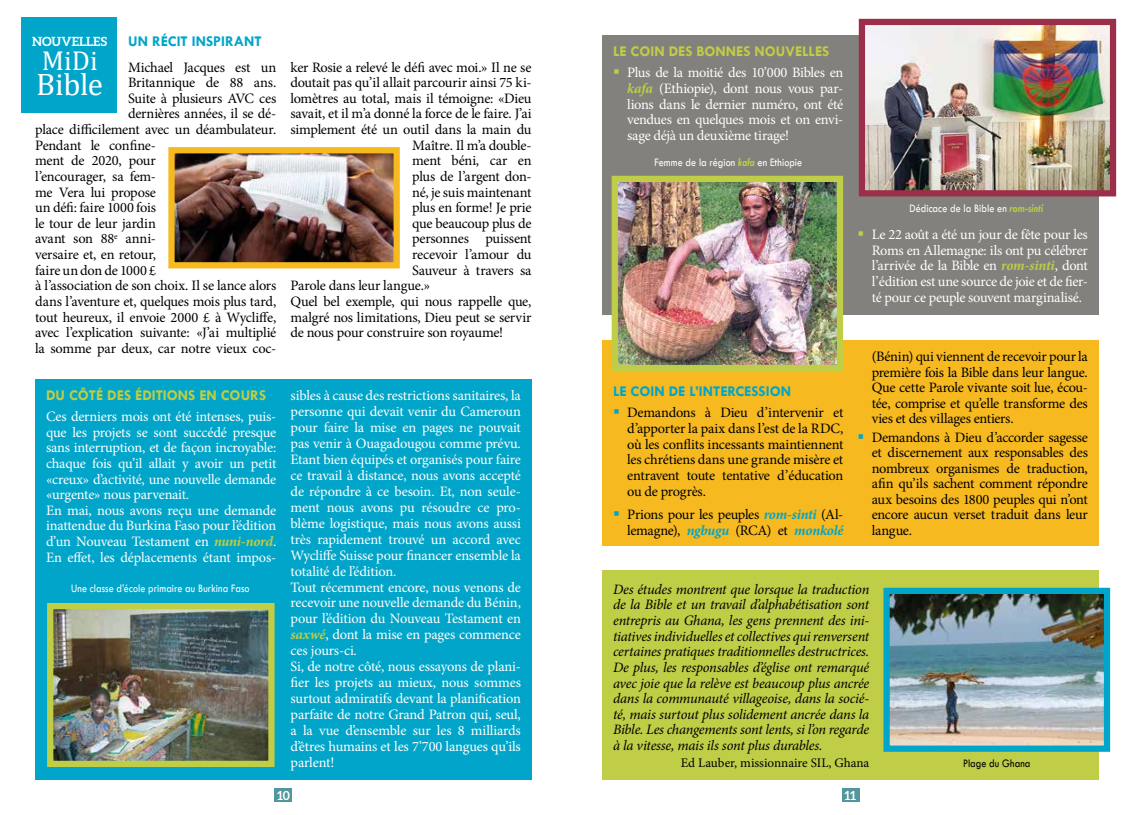
<style>
.page{position:relative;width:1134px;height:815px;background:#fff}
.page>*{position:absolute;margin:0;border:0;box-sizing:border-box;transform-origin:0 0}
.t1{font:31.25px "Cambria";letter-spacing:-.015em;color:#fff}
.t2{font:27.5px "Cambria";color:#fff}
.t3{font:700 15px "Tw Cen";color:#c0cd46}
.t4{font:700 15px "Tw Cen";color:#00a5c9}
.t5{font:14.38px/15.5px "Minion Pro";letter-spacing:-.02em;color:#000;text-align:justify}
.t6{font:14.38px/16px "Minion Pro";letter-spacing:-.015em;color:#fff}
.t7{font:italic 14.38px/15.6px "Minion Pro";letter-spacing:-.02em;color:#000;text-align:justify}
.t8{font:13.12px "Minion Pro";letter-spacing:-.005em;color:#000}
.t9{font:700 12.62px "Aleo";color:#fff}
.t10{font:700 12.5px "Aleo";color:#fff}
.t11{font:11.88px "Tw Cen";letter-spacing:.01em;color:#fff;scale:.85 1}
.t12{font:11.88px "Tw Cen";letter-spacing:.01em;color:#000;scale:.85 1}
.s1{font-weight:700;font-style:italic;color:#c0cd46}
.s2{font-weight:700;font-style:italic;color:#00a5c9}
</style>
<div class="page">
<div style="left:275px;top:788px;width:17px;height:14px;background:#52979d"></div>
<div style="left:842px;top:788px;width:17px;height:14px;background:#52979d"></div>
<div style="left:35px;top:379px;width:496px;height:401px;background:#00a5c9"></div>
<div style="left:21px;top:17px;width:96px;height:96px;background:#00a5c9"></div>
<div style="left:602px;top:571px;width:496px;height:209px;background:#c0cd46"></div>
<div style="left:602px;top:35px;width:496px;height:280px;background:#82817d"></div>
<img style="left:175px;top:154px;width:218px;height:107px">
<div style="left:168px;top:147px;width:232px;height:121px;border:6px solid #f7b920"></div>
<img style="left:54px;top:610px;width:214px;height:150px">
<div style="left:47px;top:603px;width:228px;height:164px;border:6px solid #c0cd46"></div>
<div style="left:602px;top:340px;width:496px;height:206px;background:#f7b920"></div>
<img style="left:866px;top:26px;width:243px;height:163px">
<div style="left:859px;top:19px;width:257px;height:177px;border:6px solid #9b2f4a"></div>
<img style="left:619px;top:183px;width:217px;height:181px">
<div style="left:612px;top:176px;width:231px;height:195px;border:6px solid #c0cd46"></div>
<img style="left:890px;top:595px;width:213px;height:150px">
<div style="left:883px;top:588px;width:227px;height:164px;border:6px solid #00a5c9"></div>
<p class="t4" style="left:128px;top:32px;width:135px">UN RÉCIT INSPIRANT</p>
<p class="t9" style="left:32px;top:34px;width:77px">NOUVELLES</p>
<h2 class="t2" style="left:42px;top:44px;width:57px">MiDi</h2>
<h1 class="t1" style="left:36px;top:66px;width:68px">Bible</h1>
<p class="t5" style="left:128px;top:59px;width:150px">Michael Jacques est un</p>
<p class="t5" style="left:128px;top:75px;width:150px">Britannique de 88 ans.</p>
<p class="t5" style="left:128px;top:91px;width:150px">Suite à plusieurs AVC ces</p>
<p class="t5" style="left:128px;top:106px;width:150px">dernières années, il se dé-</p>
<p class="t5" style="left:35px;top:122px;width:243px">place difficilement avec un déambulateur.</p>
<p class="t5" style="left:35px;top:137px;width:122px">Pendant le confine-</p>
<p class="t5" style="left:35px;top:153px;width:122px">ment de 2020, pour</p>
<p class="t5" style="left:35px;top:169px;width:121px">l’encourager, sa fem-</p>
<p class="t5" style="left:35px;top:184px;width:122px">me Vera lui propose</p>
<p class="t5" style="left:35px;top:200px;width:122px">un défi: faire 1000 fois</p>
<p class="t5" style="left:35px;top:216px;width:122px">le tour de leur jardin</p>
<p class="t5" style="left:35px;top:231px;width:122px">avant son 88<sup>e</sup> anni-</p>
<p class="t5" style="left:35px;top:247px;width:122px">versaire et, en retour,</p>
<p class="t5" style="left:35px;top:262px;width:122px">faire un don de 1000 £</p>
<p class="t5" style="left:35px;top:278px;width:243px">à l’association de son choix. Il se lance alors</p>
<p class="t5" style="left:35px;top:294px;width:243px">dans l’aventure et, quelques mois plus tard,</p>
<p class="t5" style="left:35px;top:309px;width:243px">tout heureux, il envoie 2000 £ à Wycliffe,</p>
<p class="t5" style="left:35px;top:325px;width:243px">avec l’explication suivante: «J’ai multiplié</p>
<p class="t5" style="left:35px;top:341px;width:243px">la somme par deux, car notre vieux coc-</p>
<p class="t3" style="left:46px;top:386px;width:222px">DU CÔTÉ DES ÉDITIONS EN COURS</p>
<p class="t6" style="left:46px;top:409px;width:232px;line-height:15.6px">Ces derniers mois ont été intenses, puis&shy;que les projets se sont succédé presque sans interruption, et de façon incroyable: chaque fois qu’il allait y avoir un petit «creux» d’activité, une nouvelle demande «urgente» nous parvenait.<br>En mai, nous avons reçu une demande inattendue du Burkina Faso pour l’édition d’un Nouveau Testament en <span class="s1">nuni-nord</span>.<br>En effet, les déplacements étant impos-</p>
<p class="t11" style="left:71px;top:581px;width:211px">Une classe d’école primaire au Burkina Faso</p>
<p class="t5" style="left:290px;top:59px;width:243px">ker Rosie a relevé le défi avec moi.» Il ne se</p>
<p class="t5" style="left:290px;top:75px;width:243px">doutait pas qu’il allait parcourir ainsi 75 ki-</p>
<p class="t5" style="left:290px;top:91px;width:243px">lomètres au total, mais il témoigne: «Dieu</p>
<p class="t5" style="left:290px;top:106px;width:243px">savait, et il m’a donné la force de le faire. J’ai</p>
<p class="t5" style="left:290px;top:122px;width:243px">simplement été un outil dans la main du</p>
<p class="t5" style="left:412px;top:137px;width:119px">Maître. Il m’a double-</p>
<p class="t5" style="left:412px;top:153px;width:121px">ment béni, car en</p>
<p class="t5" style="left:412px;top:169px;width:121px">plus de l’argent don-</p>
<p class="t5" style="left:412px;top:184px;width:121px">né, je suis maintenant</p>
<p class="t5" style="left:412px;top:200px;width:121px">plus en forme! Je prie</p>
<p class="t5" style="left:412px;top:216px;width:121px">que beaucoup plus de</p>
<p class="t5" style="left:412px;top:231px;width:121px">personnes puissent</p>
<p class="t5" style="left:412px;top:247px;width:121px">recevoir l’amour du</p>
<p class="t5" style="left:412px;top:262px;width:121px">Sauveur à travers sa</p>
<p class="t5" style="left:290px;top:278px;width:141px">Parole dans leur langue.»</p>
<p class="t5" style="left:290px;top:294px;width:243px">Quel bel exemple, qui nous rappelle que,</p>
<p class="t5" style="left:290px;top:309px;width:243px">malgré nos limitations, Dieu peut se servir</p>
<p class="t5" style="left:290px;top:325px;width:214px">de nous pour construire son royaume!</p>
<p class="t6" style="left:291px;top:388px;width:232px">sibles à cause des restrictions sanitaires, la personne qui devait venir du Cameroun pour faire la mise en pages ne pouvait pas venir à Ouagadougou comme prévu.<br>Etant bien équipés et organisés pour faire ce travail à distance, nous avons accepté de répondre à ce besoin. Et, non seule&shy;ment nous avons pu résoudre ce pro&shy;blème logistique, mais nous avons aussi très rapidement trouvé un accord avec Wycliffe Suisse pour financer ensemble la totalité de l’édition.<br>Tout récemment encore, nous venons de recevoir une nouvelle demande du Bénin, pour l’édition du Nouveau Testament en <span class="s1">saxwé</span>, dont la mise en pages commence ces jours-ci.<br>Si, de notre côté, nous essayons de plani&shy;fier les projets au mieux, nous sommes surtout admiratifs devant la planification parfaite de notre Grand Patron qui, seul, a la vue d’ensemble sur les 8 milliards d’êtres humains et les 7’700 langues qu’ils parlent!</p>
<p class="t3" style="left:613px;top:43px;width:218px">LE COIN DES BONNES NOUVELLES</p>
<p class="t6" style="left:627px;top:65px;width:218px;line-height:15.6px;text-align:justify">Plus de la moitié des 10’000 Bibles en <span class="s1">kafa</span> (Ethiopie), dont nous vous par&shy;lions dans le dernier numéro, ont été vendues en quelques mois et on envi&shy;sage déjà un deuxième tirage!</p>
<p class="t11" style="left:654px;top:155px;width:176px">Femme de la région <span class="s1">kafa</span> en Ethiopie</p>
<p class="t4" style="left:613px;top:382px;width:180px">LE COIN DE L’INTERCESSION</p>
<p class="t5" style="left:627px;top:405px;width:218px">Demandons à Dieu d’intervenir et d’apporter la paix dans l’est de la RDC, où les conflits incessants maintiennent les chrétiens dans une grande misère et entravent toute tentative d’éducation ou de progrès.</p>
<p class="t5" style="left:627px;top:506px;width:218px">Prions pour les peuples <span class="s2">rom-sinti</span> (Al&shy;lemagne), <span class="s2">ngbugu</span> (RCA) et <span class="s2">monkolé</span></p>
<p class="t11" style="left:909px;top:201px;width:159px">Dédicace de la Bible en <span class="s1">rom-sinti</span></p>
<p class="t6" style="left:872px;top:227px;width:218px;line-height:15.6px;text-align:justify">Le 22 août a été un jour de fête pour les Roms en Allemagne: ils ont pu célébrer l’arrivée de la Bible en <span class="s1">rom-sinti</span>, dont l’édition est une source de joie et de fier&shy;té pour ce peuple souvent marginalisé.</p>
<p class="t5" style="left:872px;top:349px;width:218px">(Bénin) qui viennent de recevoir pour la première fois la Bible dans leur langue.<br>Que cette Parole vivante soit lue, écou&shy;tée, comprise et qu’elle transforme des vies et des villages entiers.</p>
<p class="t5" style="left:872px;top:430px;width:218px">Demandons à Dieu d’accorder sagesse et discernement aux responsables des nombreux organismes de traduction, afin qu’ils sachent comment répondre aux besoins des 1800 peuples qui n’ont encore aucun verset traduit dans leur langue.</p>
<p class="t7" style="left:613px;top:581px;width:258px">Des études montrent que lorsque la traduction de la Bible et un travail d’alphabétisation sont entrepris au Ghana, les gens prennent des ini&shy;tiatives individuelles et collectives qui renversent certaines pratiques traditionnelles destructrices.<br>De plus, les responsables d’église ont remarqué avec joie que la relève est beaucoup plus ancrée dans la communauté villageoise, dans la socié&shy;té, mais surtout plus solidement ancrée dans la Bible. Les changements sont lents, si l’on regarde à la vitesse, mais ils sont plus durables.</p>
<p class="t8" style="left:681px;top:754px;width:190px">Ed Lauber, missionnaire SIL, Ghana</p>
<p class="t12" style="left:963px;top:756px;width:81px">Plage du Ghana</p>
<p class="t10" style="left:277px;top:788px;width:14px">10</p>
<p class="t10" style="left:844px;top:788px;width:13px">11</p>
</div>
